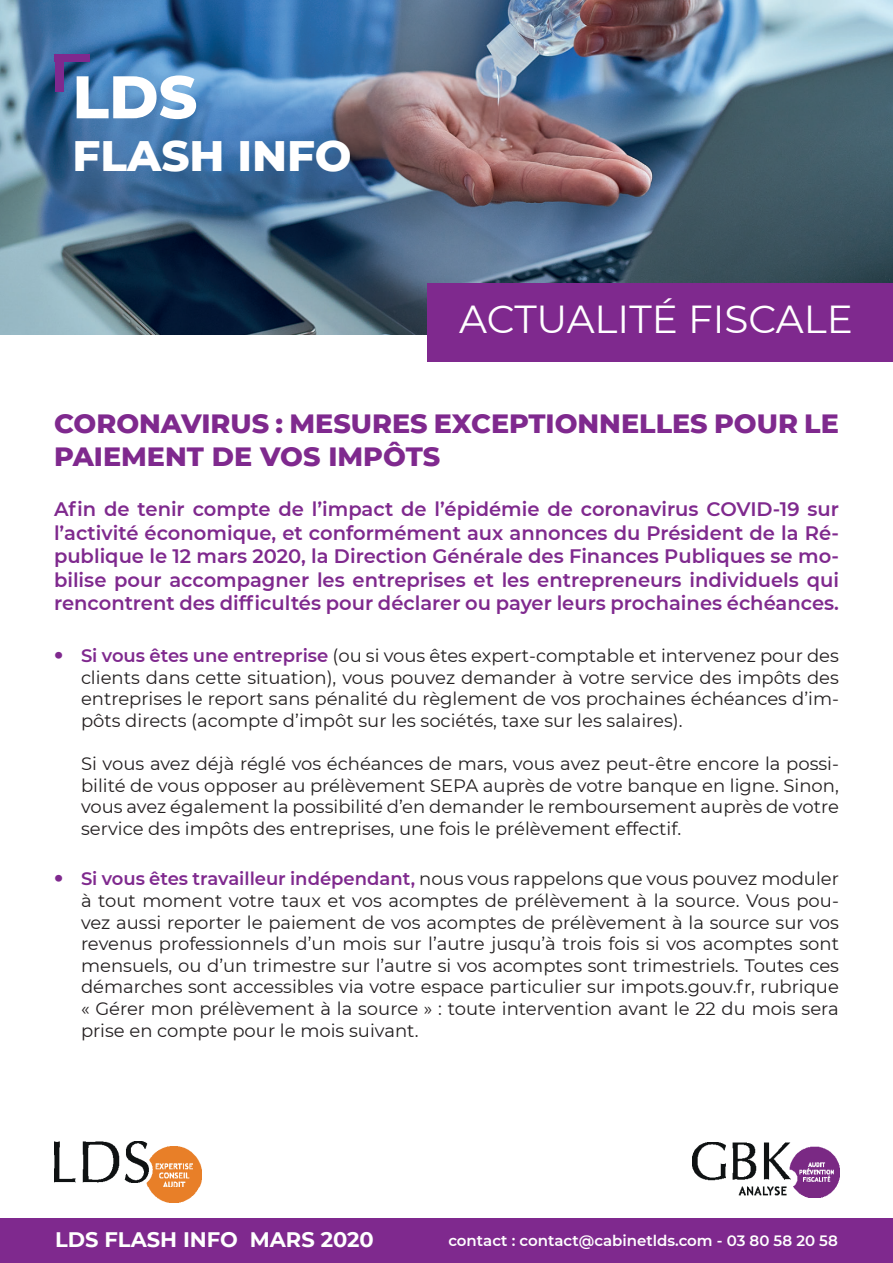
<style>
.page{position:relative;width:893px;height:1263px;background:#fff}
.page>*{position:absolute;margin:0;border:0;box-sizing:border-box;transform-origin:0 0}
.t1{font:800 60px "Montserrat";color:#fff}
.t2{font:800 43.5px "Montserrat";color:#fff}
.t3{font:39px "Montserrat";color:#fff}
.t4{font:800 27px/32.4px "Montserrat";color:#7f298e}
.t5{font:700 21px "Montserrat";color:#fff}
.t6{font:600 19.5px/23.4px "Montserrat";color:#7f298e;text-align:justify}
.t7{font:18px/21.6px "Montserrat";color:#231f20;text-align:justify}
.t8{font:600 15px "Montserrat";color:#fff}
.s1{font-weight:800;font-size:24px;color:#7f298e}
.s2{font-weight:600;color:#7f298e}
</style>
<div class="page">
<div style="left:0;top:1218px;width:893px;height:45px;background:#7f298e"></div>
<img style="left:54px;top:1142px;width:148px;height:60px">
<img style="left:692px;top:1143px;width:148px;height:54px">
<img style="left:0;top:0;width:893px;height:335px">
<div style="left:427px;top:283px;width:466px;height:78px;background:#7f298e"></div>
<div style="left:55px;top:54px;width:35px;height:8px;background:#7f298e"></div>
<div style="left:55px;top:54px;width:9px;height:37px;background:#7f298e"></div>
<h1 class="t1" style="left:72px;top:53px;width:126px">LDS</h1>
<h2 class="t2" style="left:72px;top:123px;width:281px">FLASH INFO</h2>
<h3 class="t3" style="left:459px;top:293px;width:395px">ACTUALITÉ FISCALE</h3>
<h3 class="t4" style="left:54px;top:406px;width:786px">CORONAVIRUS : MESURES EXCEPTIONNELLES POUR LE<br>PAIEMENT DE VOS IMPÔTS</h3>
<p class="t6" style="left:54px;top:497px;width:786px">Afin de tenir compte de l’impact de l’épidémie de coronavirus COVID-19 sur l’activité économique, et conformément aux annonces du Président de la Ré&shy;publique le 12 mars 2020, la Direction Générale des Finances Publiques se mo&shy;bilise pour accompagner les entreprises et les entrepreneurs individuels qui rencontrent des difficultés pour déclarer ou payer leurs prochaines échéances.</p>
<p class="t7" style="left:81px;top:644px;width:759px;text-indent:-27px"><span class="s1">•</span> <span class="s2">Si vous êtes une entreprise</span> (ou si vous êtes expert-comptable et intervenez pour des clients dans cette situation), vous pouvez demander à votre service des impôts des entreprises le report sans pénalité du règlement de vos prochaines échéances d’im&shy;pôts directs (acompte d’impôt sur les sociétés, taxe sur les salaires).</p>
<p class="t7" style="left:81px;top:752px;width:759px">Si vous avez déjà réglé vos échéances de mars, vous avez peut-être encore la possi&shy;bilité de vous opposer au prélèvement SEPA auprès de votre banque en ligne. Sinon, vous avez également la possibilité d’en demander le remboursement auprès de votre service des impôts des entreprises, une fois le prélèvement effectif.</p>
<p class="t7" style="left:81px;top:868px;width:759px;text-indent:-27px"><span class="s1">•</span> <span class="s2">Si vous êtes travailleur indépendant,</span> nous vous rappelons que vous pouvez moduler à tout moment votre taux et vos acomptes de prélèvement à la source. Vous pou&shy;vez aussi reporter le paiement de vos acomptes de prélèvement à la source sur vos revenus professionnels d’un mois sur l’autre jusqu’à trois fois si vos acomptes sont mensuels, ou d’un trimestre sur l’autre si vos acomptes sont trimestriels. Toutes ces démarches sont accessibles via votre espace particulier sur impots.gouv.fr, rubrique « Gérer mon prélèvement à la source » : toute intervention avant le 22 du mois sera prise en compte pour le mois suivant.</p>
<p class="t5" style="left:55px;top:1224px;width:320px">LDS FLASH INFO MARS 2020</p>
<p class="t8" style="left:448px;top:1230px;width:391px">contact : contact@cabinetlds.com - 03 80 58 20 58</p>
</div>
